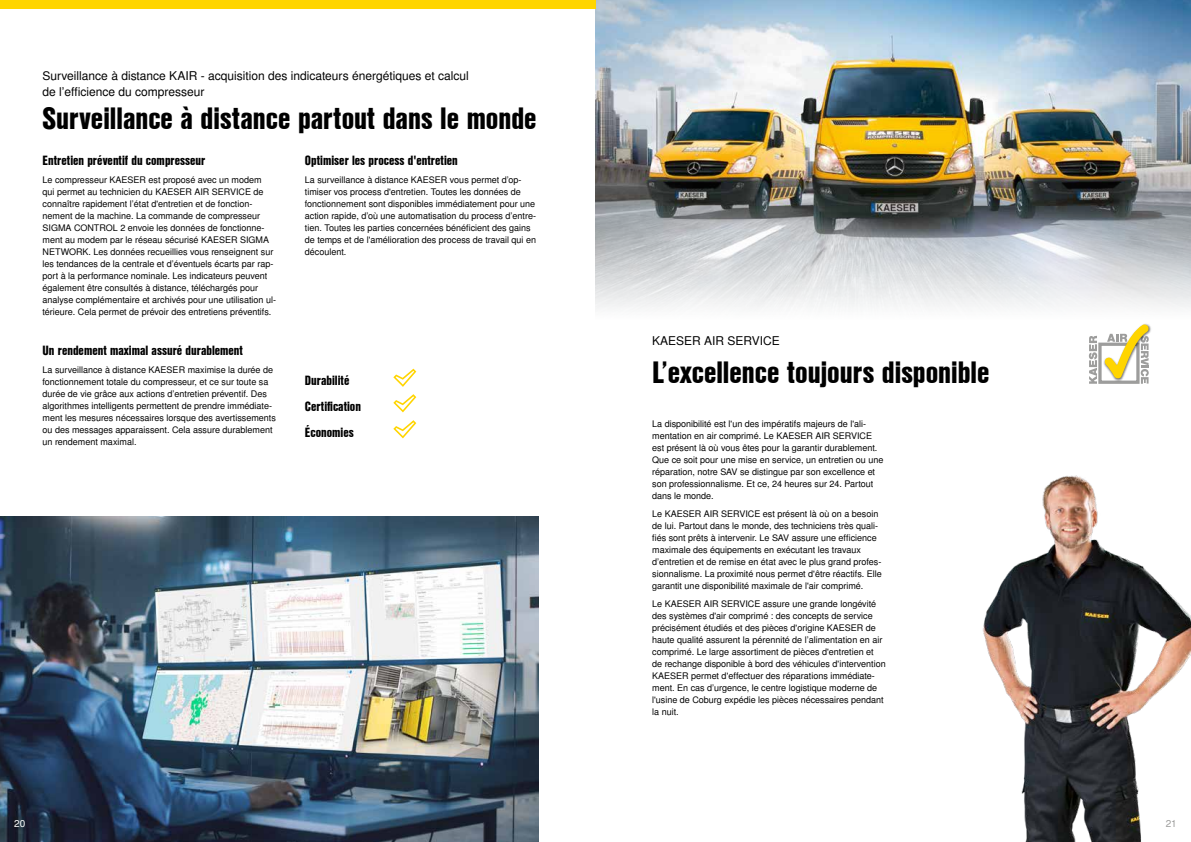
<style>
.page{position:relative;width:1191px;height:842px;background:#fff}
.page>*{position:absolute;margin:0;border:0;box-sizing:border-box;transform-origin:0 0}
.t1{font:30px "Nimbus San L Bla Con";color:#000}
.t2{font:13px/26px "Nimbus San L Bla Con";color:#000}
.t3{font:12px/16px "Nimbus San L";color:#000}
.t4{font:10px "Nimbus San L";color:#fff}
.t5{font:10px "Nimbus San L";color:#9d9d9c}
.t6{font:9px/12px "Nimbus San L";color:#000}
</style>
<div class="page">
<img style="left:982px;top:475px;width:209px;height:367px">
<img style="left:595px;top:0;width:596px;height:309px">
<div style="left:1098px;top:343px;width:41px;height:41px;border:3px solid #9d9d9c"></div>
<svg style="left:1089px;top:336px;width:8px;height:48px"></svg>
<img style="left:1102px;top:325px;width:49px;height:57px">
<svg style="left:1104px;top:324px;width:45px;height:60px"></svg>
<img style="left:0;top:516px;width:539px;height:326px">
<div style="left:0;top:0;width:595px;height:9px;background:#ffd500"></div>
<svg style="left:393px;top:369px;width:23px;height:18px"></svg>
<svg style="left:393px;top:394px;width:23px;height:18px"></svg>
<svg style="left:393px;top:420px;width:23px;height:18px"></svg>
<h3 class="t3" style="left:43px;top:68px;width:428px">Surveillance à distance KAIR - acquisition des indicateurs énergétiques et calcul de l’efficience du compresseur</h3>
<h1 class="t1" style="left:43px;top:95px;width:496px">Surveillance à distance partout dans le monde</h1>
<h2 class="t2" style="left:43px;top:147px;width:164px">Entretien préventif du compresseur</h2>
<p class="t6" style="left:43px;top:174px;width:235px">Le compresseur KAESER est proposé avec un modem<br>qui permet au technicien du KAESER AIR SERVICE de connaître rapidement l’état d'entretien et de fonction&shy;nement de la machine. La commande de compresseur SIGMA CONTROL 2 envoie les données de fonctionne&shy;ment au modem par le réseau sécurisé KAESER SIGMA NETWORK. Les données recueillies vous renseignent sur les tendances de la centrale et d’éventuels écarts par rap&shy;port à la performance nominale. Les indicateurs peuvent également être consultés à distance, téléchargés pour analyse complémentaire et archivés pour une utilisation ul&shy;térieure. Cela permet de prévoir des entretiens préventifs.</p>
<h2 class="t2" style="left:43px;top:337px;width:202px">Un rendement maximal assuré durablement</h2>
<p class="t6" style="left:43px;top:364px;width:235px">La surveillance à distance KAESER maximise la durée de fonctionnement totale du compresseur, et ce sur toute sa durée de vie grâce aux actions d’entretien préventif. Des algorithmes intelligents permettent de prendre immédiate&shy;ment les mesures nécessaires lorsque des avertissements ou des messages apparaissent. Cela assure durablement un rendement maximal.</p>
<h2 class="t2" style="left:305px;top:147px;width:154px">Optimiser les process d'entretien</h2>
<p class="t6" style="left:305px;top:174px;width:233px">La surveillance à distance KAESER vous permet d’op&shy;timiser vos process d'entretien. Toutes les données de fonctionnement sont disponibles immédiatement pour une action rapide, d’où une automatisation du process d’entre&shy;tien. Toutes les parties concernées bénéficient des gains de temps et de l'amélioration des process de travail qui en découlent.</p>
<h2 class="t2" style="left:305px;top:367px;width:58px">Durabilité<br>Certification<br>Économies</h2>
<h3 class="t3" style="left:652px;top:333px;width:129px">KAESER AIR SERVICE</h3>
<h1 class="t1" style="left:652px;top:349px;width:339px">L’excellence toujours disponible</h1>
<p class="t6" style="left:652px;top:418px;width:233px">La disponibilité est l'un des impératifs majeurs de l'ali&shy;mentation en air comprimé. Le KAESER AIR SERVICE est présent là où vous êtes pour la garantir durablement.<br>Que ce soit pour une mise en service, un entretien ou une réparation, notre SAV se distingue par son excellence et son professionnalisme. Et ce, 24 heures sur 24. Partout dans le monde.</p>
<p class="t6" style="left:652px;top:508px;width:231px">Le KAESER AIR SERVICE est présent là où on a besoin de lui. Partout dans le monde, des techniciens très quali&shy;fiés sont prêts à intervenir. Le SAV assure une efficience maximale des équipements en exécutant les travaux d’entretien et de remise en état avec le plus grand profes&shy;sionnalisme. La proximité nous permet d'être réactifs. Elle garantit une disponibilité maximale de l'air comprimé.</p>
<p class="t6" style="left:652px;top:598px;width:235px">Le KAESER AIR SERVICE assure une grande longévité des systèmes d'air comprimé : des concepts de service précisément étudiés et des pièces d'origine KAESER de haute qualité assurent la pérennité de l’alimentation en air comprimé. Le large assortiment de pièces d'entretien et de rechange disponible à bord des véhicules d'intervention KAESER permet d'effectuer des réparations immédiate&shy;ment. En cas d’urgence, le centre logistique moderne de l'usine de Coburg expédie les pièces nécessaires pendant la nuit.</p>
<p class="t4" style="left:14px;top:817px;width:13px">20</p>
<p class="t5" style="left:1165px;top:817px;width:13px">21</p>
</div>
